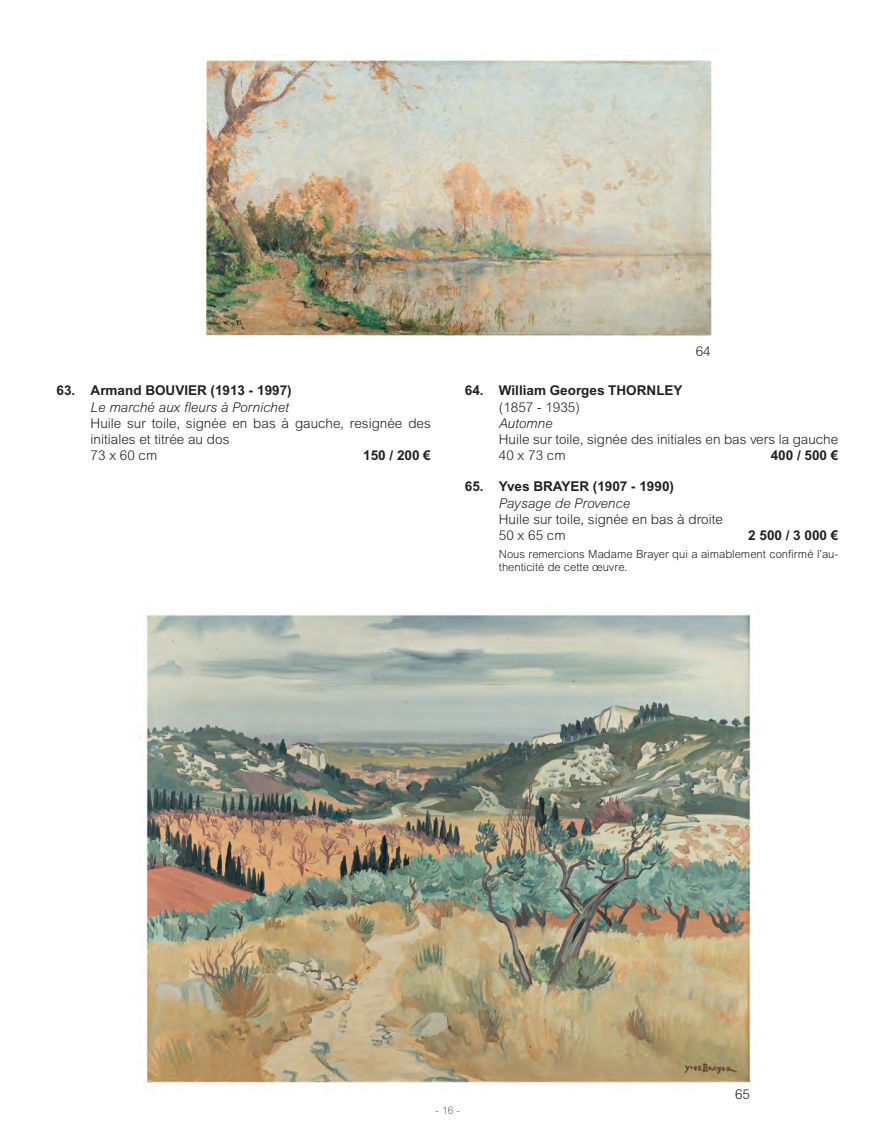
<style>
.page{position:relative;width:893px;height:1148px;background:#fff}
.page>*{position:absolute;margin:0;border:0;box-sizing:border-box;transform-origin:0 0}
.t1{font:300 13.5px/16.2px "Arial MT Std";color:#231f20}
.t2{font:700 13.5px "Arial MT Std";color:#231f20}
.t3{font:italic 300 13.5px "Arial MT Std";color:#231f20}
.t4{font:300 11.25px/13.5px "Arial MT Std";color:#231f20}
.t5{font:300 10.5px "Arial MT Std";color:#6c6d70}
</style>
<div class="page">
<img style="left:145px;top:614px;width:606px;height:470px">
<img style="left:205px;top:59px;width:507px;height:277px">
<p class="t2" style="left:57px;top:382px;width:136px">63. Armand BOUVIER</p>
<p class="t2" style="left:211px;top:382px;width:83px">(1913 - 1997)</p>
<p class="t3" style="left:91px;top:399px;width:200px">Le marché aux fleurs à Pornichet</p>
<p class="t1" style="left:91px;top:415px;width:342px">H uile sur toile, signée en bas à gauche, resignée des initiales et titrée au dos<br>73 x 60 cm</p>
<p class="t2" style="left:363px;top:447px;width:69px">150 / 200 €</p>
<p class="t1" style="left:696px;top:343px;width:17px">64</p>
<p class="t2" style="left:465px;top:382px;width:172px">64. William Georges THORNLE</p>
<p class="t2" style="left:673px;top:382px;width:11px">Y</p>
<p class="t1" style="left:499px;top:398px;width:83px">(1857 - 1935)</p>
<p class="t3" style="left:499px;top:415px;width:55px">Automne</p>
<p class="t1" style="left:499px;top:431px;width:341px">H uile sur toile, signée des initiales en bas vers la gauche<br>40 x 73 cm</p>
<p class="t2" style="left:771px;top:447px;width:69px">400 / 500 €</p>
<p class="t2" style="left:465px;top:478px;width:211px">65. Yves BRAYER (1907 - 1990)</p>
<p class="t3" style="left:499px;top:495px;width:133px">Paysage de Provence</p>
<p class="t1" style="left:499px;top:511px;width:226px">H uile sur toile, signée en bas à droite<br>50 x 65 cm</p>
<p class="t2" style="left:748px;top:527px;width:92px">2 500 / 3 000 €</p>
<p class="t4" style="left:499px;top:547px;width:341px">Nous remercions Madame Brayer qui a aimablement confirmé l’au&shy;thenticité de cette œuvre.</p>
<p class="t1" style="left:735px;top:1085px;width:17px">65</p>
<p class="t5" style="left:435px;top:1104px;width:26px">- 16 -</p>
</div>
